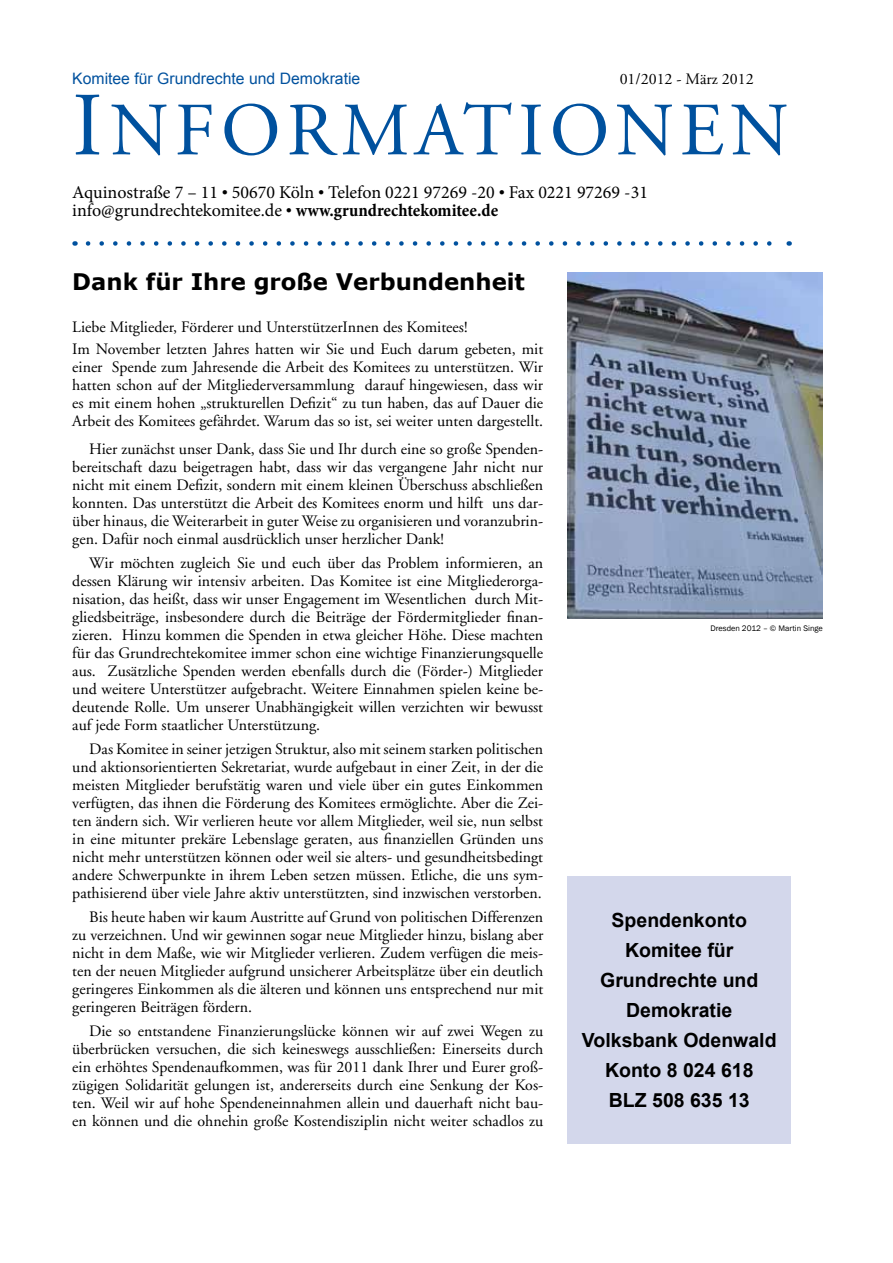
<style>
.page{position:relative;width:893px;height:1263px;background:#fff}
.page>*{position:absolute;margin:0;border:0;box-sizing:border-box;transform-origin:0 0}
.t1{font:75px "Adobe Garamond";letter-spacing:.08em;color:#00519e}
.t2{font:700 22.8px "Verdana";color:#000}
.t3{font:700 19.5px/30px "Arial";color:#000;text-align:center}
.t4{font:18px/18px "Minion Pro";color:#000}
.t5{font:15.9px/18px "Adobe Garamond";color:#000;text-align:justify}
.t6{font:15.75px "Arial";color:#00519e}
.t7{font:8.25px "Franklin Gothic";color:#000}
.s1{font-size:90px}
.s2{font-weight:700;font-stretch:condensed}
</style>
<div class="page">
<svg style="left:88px;top:241px;width:684px;height:5px"></svg>
<div style="left:568px;top:876px;width:223px;height:268px;background:#d3d7eb"></div>
<img style="left:568px;top:272px;width:255px;height:346px">
<p class="t6" style="left:72px;top:68px;width:289px">Komitee für Grundrechte und Demokratie</p>
<h1 class="t1" style="left:72px;top:90px;width:718px"><span class="s1">I</span>NFORMATIONEN</h1>
<p class="t4" style="left:72px;top:183px;width:577px">Aquinostraße 7 – 11 ● 50670 Köln ● Telefon 0221 97269 -20 ● Fax 0221 97269 -31 info@grundrechtekomitee.de ● <span class="s2">www.grundrechtekomitee.de</span></p>
<p class="t5" style="left:620px;top:70px;width:136px">01/2012 - März 2012</p>
<h2 class="t2" style="left:72px;top:267px;width:454px">Dank für Ihre große Verbundenheit</h2>
<p class="t5" style="left:72px;top:316px;width:472px;line-height:22.2px">Liebe Mitglieder, Förderer und UnterstützerInnen des Komitees!<br>Im November letzten Jahres hatten wir Sie und Euch darum gebeten, mit</p>
<p class="t5" style="left:72px;top:358px;width:472px">einer Spende zum Jahresende die Arbeit des Komitees zu unterstützen. Wir hatten schon auf der Mitgliederversammlung darauf hingewiesen, dass wir es mit einem hohen „strukturellen Defizit“ zu tun haben, das auf Dauer die Arbeit des Komitees gefährdet. Warum das so ist, sei weiter unten dargestellt.</p>
<p class="t5" style="left:72px;top:440px;width:472px;text-indent:17px">Hier zunächst unser Dank, dass Sie und Ihr durch eine so große Spenden&shy;bereitschaft dazu beigetragen habt, dass wir das vergangene Jahr nicht nur nicht mit einem Defizit, sondern mit einem kleinen Überschuss abschließen konnten. Das unterstützt die Arbeit des Komitees enorm und hilft uns dar&shy;über hinaus, die Weiterarbeit in guter Weise zu organisieren und voranzubrin&shy;gen. Dafür noch einmal ausdrücklich unser herzlicher Dank!</p>
<p class="t5" style="left:72px;top:554px;width:472px;text-indent:17px">Wir möchten zugleich Sie und euch über das Problem informieren, an dessen Klärung wir intensiv arbeiten. Das Komitee ist eine Mitgliederorga&shy;nisation, das heißt, dass wir unser Engagement im Wesentlichen durch Mit&shy;gliedsbeiträge, insbesondere durch die Beiträge der Fördermitglieder finan&shy;zieren. Hinzu kommen die Spenden in etwa gleicher Höhe. Diese machten für das Grundrechtekomitee immer schon eine wichtige Finanzierungsquelle aus. Zusätzliche Spenden werden ebenfalls durch die (Förder-) Mitglieder und weitere Unterstützer aufgebracht. Weitere Einnahmen spielen keine be&shy;deutende Rolle. Um unserer Unabhängigkeit willen verzichten wir bewusst auf jede Form staatlicher Unterstützung.</p>
<p class="t5" style="left:72px;top:740px;width:472px;text-indent:17px">Das Komitee in seiner jetzigen Struktur, also mit seinem starken politischen und aktionsorientierten Sekretariat, wurde aufgebaut in einer Zeit, in der die meisten Mitglieder berufstätig waren und viele über ein gutes Einkommen verfügten, das ihnen die Förderung des Komitees ermöglichte. Aber die Zei&shy;ten ändern sich. Wir verlieren heute vor allem Mitglieder, weil sie, nun selbst in eine mitunter prekäre Lebenslage geraten, aus finanziellen Gründen uns nicht mehr unterstützen können oder weil sie alters- und gesundheitsbedingt andere Schwerpunkte in ihrem Leben setzen müssen. Etliche, die uns sym&shy;pathisierend über viele Jahre aktiv unterstützten, sind inzwischen verstorben.</p>
<p class="t5" style="left:72px;top:908px;width:472px;text-indent:17px">Bis heute haben wir kaum Austritte auf Grund von politischen Differenzen zu verzeichnen. Und wir gewinnen sogar neue Mitglieder hinzu, bislang aber nicht in dem Maße, wie wir Mitglieder verlieren. Zudem verfügen die meis&shy;ten der neuen Mitglieder aufgrund unsicherer Arbeitsplätze über ein deutlich geringeres Einkommen als die älteren und können uns entsprechend nur mit geringeren Beiträgen fördern.</p>
<p class="t5" style="left:72px;top:1022px;width:472px;text-indent:17px">Die so entstandene Finanzierungslücke können wir auf zwei Wegen zu überbrücken versuchen, die sich keineswegs ausschließen: Einerseits durch ein erhöhtes Spendenaufkommen, was für 2011 dank Ihrer und Eurer groß&shy;zügigen Solidarität gelungen ist, andererseits durch eine Senkung der Kos&shy;ten. Weil wir auf hohe Spendeneinnahmen allein und dauerhaft nicht bau&shy;en können und die ohnehin große Kostendisziplin nicht weiter schadlos zu</p>
<p class="t7" style="left:710px;top:623px;width:114px">Dresden 2012 – © Martin Singe</p>
<p class="t3" style="left:582px;top:906px;width:196px">Spendenkonto<br>Komitee für<br>Grundrechte und<br>Demokratie<br>Volksbank Odenwald<br>Konto 8 024 618<br>BLZ 508 635 13</p>
</div>
